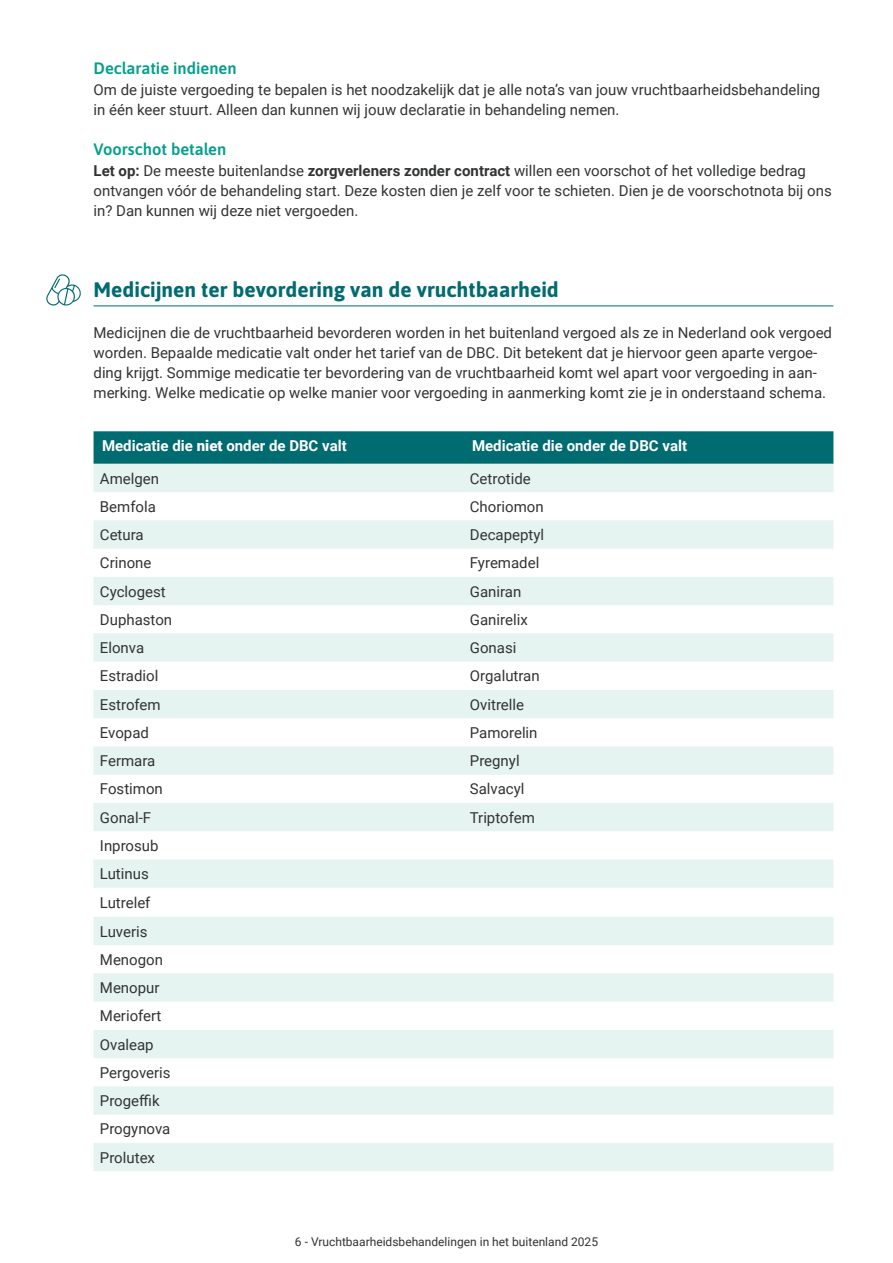
<style>
.page{position:relative;width:893px;height:1263px;background:#fff}
.page>*{position:absolute;margin:0;border:0;box-sizing:border-box;transform-origin:0 0}
.Vraag{font:700 21px "Asap";color:#006b70}
.H3_subkop{font:600 16.5px "Asap";color:#059f8e}
.PLAT{font:15px/20.2px "Roboto";color:#323334}
.tabel_tekst{font:15px "Roboto";color:#323334}
.tabel_tekst-2{font:700 15px "Roboto";color:#fff}
.tabel_tekst-3{font:15px "Roboto Regular 2";color:#323334}
.t1{font:12px "Roboto";color:#323334}
.s1{font-weight:700}
.s2{font-weight:900}
</style>
<div class="page">
<hr style="left:94px;top:306px;width:739px;height:1px;background:#006b70">
<div style="left:94px;top:431px;width:739px;height:33px;background:#006b70"></div>
<svg style="left:94px;top:464px;width:739px;height:707px;fill:#e5f3f1"></svg>
<svg style="left:46px;top:274px;width:35px;height:32px"></svg>
<h3 class="H3_subkop" style="left:94px;top:57px;width:145px">Declaratie indienen</h3>
<p class="PLAT" style="left:94px;top:78px;width:728px">Om de juiste vergoeding te bepalen is het noodzakelijk dat je alle nota’s van jouw vruchtbaarheidsbehandeling in één keer stuurt. Alleen dan kunnen wij jouw declaratie in behandeling nemen.</p>
<h3 class="H3_subkop" style="left:94px;top:138px;width:134px">Voorschot betalen</h3>
<p class="PLAT" style="left:94px;top:159px;width:740px"><span class="s1">Let op:</span> De meeste buitenlandse <span class="s1">zorgverleners zonder contract</span> willen een voorschot of het volledige bedrag ontvangen vóór de behandeling start. Deze kosten dien je zelf voor te schieten. Dien je de voorschotnota bij ons in? Dan kunnen wij deze niet vergoeden.</p>
<h2 class="Vraag" style="left:94px;top:275px;width:467px">Medicijnen ter bevordering van de vruchtbaarheid</h2>
<p class="PLAT" style="left:94px;top:321px;width:740px">Medicijnen die de vruchtbaarheid bevorderen worden in het buitenland vergoed als ze in Nederland ook vergoed worden. Bepaalde medicatie valt onder het tarief van de DBC. Dit betekent dat je hiervoor geen aparte vergoe&shy;ding krijgt. Sommige medicatie ter bevordering van de vruchtbaarheid komt wel apart voor vergoeding in aan&shy;merking. Welke medicatie op welke manier voor vergoeding in aanmerking komt zie je in onderstaand schema.</p>
<p class="tabel_tekst-2" style="left:102px;top:435px;width:246px">Medicatie die <span class="s2">niet</span> onder de DBC valt</p>
<p class="tabel_tekst-2" style="left:472px;top:435px;width:217px">Medicatie die onder de DBC valt</p>
<p class="tabel_tekst-3" style="left:100px;top:468px;width:61px">Amelgen</p>
<p class="tabel_tekst" style="left:470px;top:468px;width:63px">Cetrotide</p>
<p class="tabel_tekst" style="left:100px;top:496px;width:57px">Bemfola</p>
<p class="tabel_tekst" style="left:470px;top:496px;width:75px">Choriomon</p>
<p class="tabel_tekst" style="left:100px;top:524px;width:45px">Cetura</p>
<p class="tabel_tekst" style="left:470px;top:524px;width:76px">Decapeptyl</p>
<p class="tabel_tekst" style="left:100px;top:552px;width:53px">Crinone</p>
<p class="tabel_tekst" style="left:470px;top:552px;width:71px">Fyremadel</p>
<p class="tabel_tekst" style="left:100px;top:581px;width:67px">Cyclogest</p>
<p class="tabel_tekst" style="left:470px;top:581px;width:53px">Ganiran</p>
<p class="tabel_tekst" style="left:100px;top:609px;width:74px">Duphaston</p>
<p class="tabel_tekst" style="left:470px;top:609px;width:59px">Ganirelix</p>
<p class="tabel_tekst" style="left:100px;top:637px;width:46px">Elonva</p>
<p class="tabel_tekst" style="left:470px;top:637px;width:48px">Gonasi</p>
<p class="tabel_tekst" style="left:100px;top:665px;width:60px">Estradiol</p>
<p class="tabel_tekst" style="left:470px;top:665px;width:71px">Orgalutran</p>
<p class="tabel_tekst" style="left:100px;top:694px;width:62px">Estrofem</p>
<p class="tabel_tekst" style="left:470px;top:694px;width:56px">Ovitrelle</p>
<p class="tabel_tekst" style="left:100px;top:722px;width:51px">Evopad</p>
<p class="tabel_tekst" style="left:470px;top:722px;width:69px">Pamorelin</p>
<p class="tabel_tekst" style="left:100px;top:750px;width:57px">Fermara</p>
<p class="tabel_tekst" style="left:470px;top:750px;width:51px">Pregnyl</p>
<p class="tabel_tekst" style="left:100px;top:779px;width:64px">Fostimon</p>
<p class="tabel_tekst" style="left:470px;top:779px;width:56px">Salvacyl</p>
<p class="tabel_tekst" style="left:100px;top:807px;width:53px">Gonal-F</p>
<p class="tabel_tekst" style="left:470px;top:807px;width:66px">Triptofem</p>
<p class="tabel_tekst" style="left:100px;top:835px;width:60px">Inprosub</p>
<p class="tabel_tekst" style="left:100px;top:863px;width:50px">Lutinus</p>
<p class="tabel_tekst" style="left:100px;top:892px;width:52px">Lutrelef</p>
<p class="tabel_tekst" style="left:100px;top:921px;width:49px">Luveris</p>
<p class="tabel_tekst" style="left:100px;top:949px;width:65px">Menogon</p>
<p class="tabel_tekst" style="left:100px;top:977px;width:61px">Menopur</p>
<p class="tabel_tekst" style="left:100px;top:1005px;width:63px">Meriofert</p>
<p class="tabel_tekst" style="left:100px;top:1034px;width:55px">Ovaleap</p>
<p class="tabel_tekst" style="left:100px;top:1062px;width:72px">Pergoveris</p>
<p class="tabel_tekst-3" style="left:100px;top:1090px;width:61px">Progeffik</p>
<p class="tabel_tekst" style="left:100px;top:1118px;width:72px">Progynova</p>
<p class="tabel_tekst" style="left:100px;top:1147px;width:57px">Prolutex</p>
<p class="t1" style="left:295px;top:1233px;width:305px">6 - Vruchtbaarheidsbehandelingen in het buitenland 2025</p>
</div>
